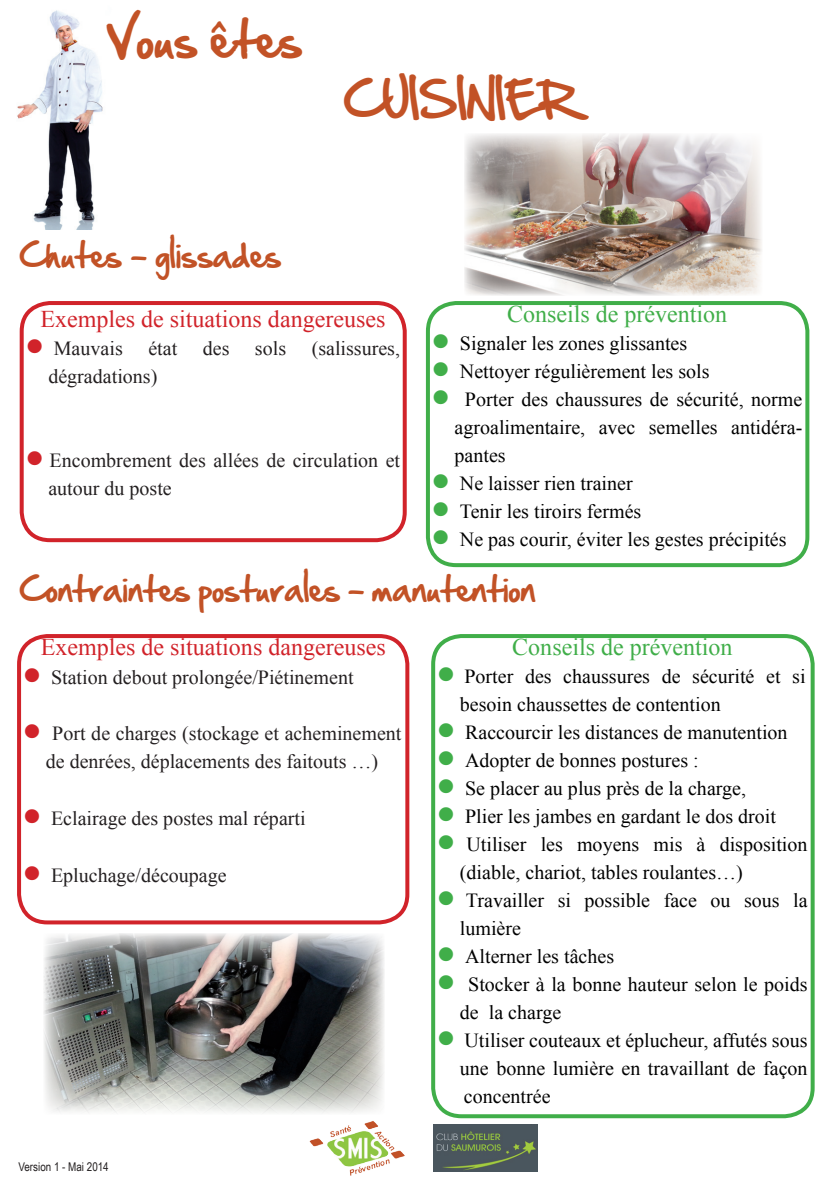
<style>
.page{position:relative;width:840px;height:1191px;background:#fff}
.page>*{position:absolute;margin:0;border:0;box-sizing:border-box;transform-origin:0 0}
.t1{font:44px "Hand Of Sean";color:#c25226}
.t2{font:30px "Hand Of Sean";color:#c25226}
.t3{font:24px "Times New Roman";color:#d1232a}
.t4{font:24px "Times New Roman";color:#40ae49}
.t5{font:20px/28px "Times New Roman";color:#000}
.t6{font:20px/28px "Times New Roman";color:#231f20}
.t7{font:12px "Arial Narrow";color:#231f20}
.s1{color:#d1232a}
.s2{color:#40ae49}
</style>
<div class="page">
<img style="left:17px;top:10px;width:86px;height:219px">
<div style="left:20px;top:301px;width:386px;height:241px;border:4px solid #d1232a;border-radius:28px"></div>
<img style="left:433px;top:1124px;width:104px;height:47px">
<img style="left:309px;top:1121px;width:96px;height:55px">
<div style="left:425px;top:301px;width:383px;height:266px;border:4px solid #40ae49;border-radius:28px"></div>
<div style="left:431px;top:634px;width:383px;height:484px;border:4px solid #40ae49;border-radius:28px"></div>
<div style="left:17px;top:634px;width:392px;height:290px;border:4px solid #d1232a;border-radius:28px"></div>
<img style="left:464px;top:134px;width:297px;height:161px">
<img style="left:44px;top:933px;width:340px;height:180px">
<h1 class="t1" style="left:106px;top:0;width:198px">Vous êtes</h1>
<h1 class="t1" style="left:344px;top:60px;width:240px">CUISINIER</h1>
<h2 class="t2" style="left:20px;top:228px;width:263px">Chutes - glissades</h2>
<p class="t3" style="left:40px;top:302px;width:346px">Exemples de situations dangereuses</p>
<p class="t6" style="left:26px;top:334px;width:99px"><span class="s1">●</span> Mauvais</p>
<p class="t6" style="left:148px;top:334px;width:30px">état</p>
<p class="t6" style="left:203px;top:334px;width:28px">des</p>
<p class="t6" style="left:255px;top:334px;width:33px">sols</p>
<p class="t6" style="left:311px;top:334px;width:90px">(salissures,</p>
<p class="t6" style="left:48px;top:362px;width:110px">dégradations)</p>
<p class="t6" style="left:48px;top:446px;width:353px;text-indent:-23px"><span class="s1">●</span> Encombrement des allées de circulation et autour du poste</p>
<p class="t4" style="left:506px;top:297px;width:221px">Conseils de prévention</p>
<p class="t5" style="left:431px;top:329px;width:257px"><span class="s2">●</span> Signaler les zones glissantes</p>
<p class="t5" style="left:431px;top:357px;width:279px"><span class="s2">●</span> Nettoyer régulièrement les sols</p>
<p class="t5" style="left:454px;top:385px;width:349px;text-align:justify;text-indent:-23px"><span class="s2">●</span> Porter des chaussures de sécurité, norme agroalimentaire, avec semelles antidéra&shy;pantes</p>
<p class="t5" style="left:431px;top:469px;width:202px"><span class="s2">●</span> Ne laisser rien trainer</p>
<p class="t5" style="left:431px;top:497px;width:211px"><span class="s2">●</span> Tenir les tiroirs fermés</p>
<p class="t5" style="left:431px;top:525px;width:356px"><span class="s2">●</span> Ne pas courir, éviter les gestes précipités</p>
<h2 class="t2" style="left:20px;top:562px;width:517px">Contraintes posturales - manutention</h2>
<p class="t3" style="left:41px;top:630px;width:346px">Exemples de situations dangereuses</p>
<p class="t6" style="left:23px;top:662px;width:332px"><span class="s1">●</span> Station debout prolongée/Piétinement</p>
<p class="t6" style="left:23px;top:719px;width:380px;text-align:center"><span class="s1">●</span> Port de charges (stockage et acheminement de denrées, déplacements des faitouts …)</p>
<p class="t6" style="left:23px;top:804px;width:284px"><span class="s1">●</span> Eclairage des postes mal réparti</p>
<p class="t6" style="left:23px;top:861px;width:205px"><span class="s1">●</span> Epluchage/découpage</p>
<p class="t7" style="left:18px;top:1158px;width:92px">Version 1 - Mai 2014</p>
<p class="t4" style="left:512px;top:630px;width:221px">Conseils de prévention</p>
<p class="t5" style="left:459px;top:661px;width:347px;text-indent:-23px"><span class="s2">●</span> Porter des chaussures de sécurité et si besoin chaussettes de contention</p>
<p class="t5" style="left:437px;top:717px;width:352px"><span class="s2">●</span> Raccourcir les distances de manutention</p>
<p class="t5" style="left:437px;top:745px;width:263px"><span class="s2">●</span> Adopter de bonnes postures :</p>
<p class="t5" style="left:437px;top:773px;width:310px"><span class="s2">●</span> Se placer au plus près de la charge,</p>
<p class="t5" style="left:437px;top:801px;width:340px"><span class="s2">●</span> Plier les jambes en gardant le dos droit</p>
<p class="t5" style="left:459px;top:829px;width:349px;text-indent:-23px"><span class="s2">●</span> Utiliser les moyens mis à disposition (diable, chariot, tables roulantes…)</p>
<p class="t5" style="left:459px;top:885px;width:349px;text-indent:-23px"><span class="s2">●</span> Travailler si possible face ou sous la lumière</p>
<p class="t5" style="left:437px;top:941px;width:178px"><span class="s2">●</span> Alterner les tâches</p>
<p class="t5" style="left:459px;top:969px;width:349px;text-indent:-23px"><span class="s2">●</span> Stocker à la bonne hauteur selon le poids de la charge</p>
<p class="t5" style="left:459px;top:1025px;width:349px;text-align:justify;text-indent:-23px"><span class="s2">●</span> Utiliser couteaux et éplucheur, affutés sous une bonne lumière en travaillant de façon concentrée</p>
</div>
